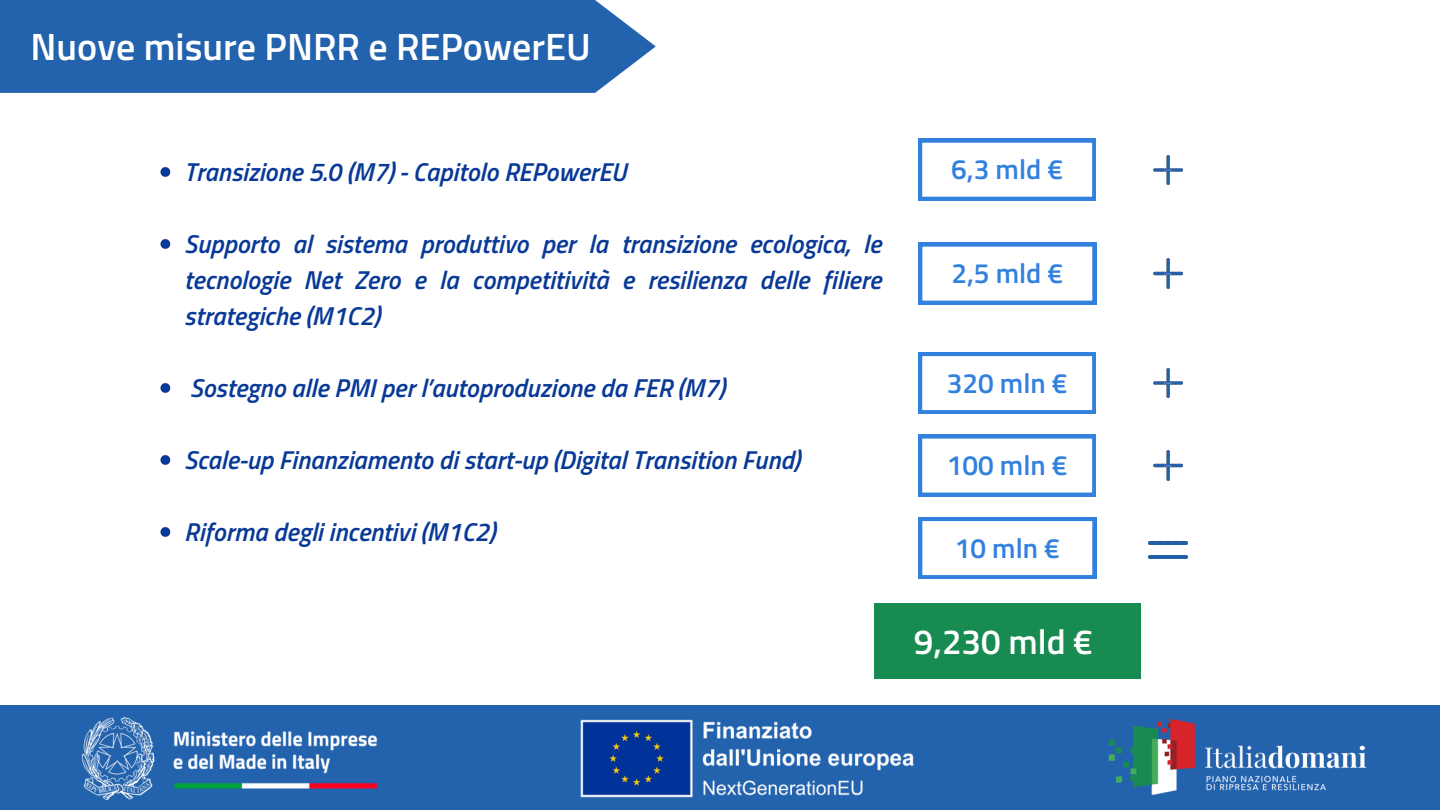
<style>
.page{position:relative;width:1440px;height:810px;background:#fff}
.page>*{position:absolute;margin:0;border:0;box-sizing:border-box;transform-origin:0 0}
.t1{font:600 38px "Titillium Web";color:#fff}
.t2{font:600 35px "Titillium Web";color:#fefeff}
.t3{font:600 28px "Titillium Web";color:#3281df}
.t4{font:italic 600 25.9px/36px "Titillium Web";color:#083996;text-align:justify}
</style>
<div class="page">
<div style="left:0;top:0;width:656px;height:93px;background:#2362ad"></div>
<svg style="left:918px;top:139px;width:178px;height:61px"></svg>
<svg style="left:919px;top:243px;width:177px;height:61px"></svg>
<img style="left:1148px;top:542px;width:40px;height:17px">
<div style="left:874px;top:603px;width:267px;height:76px;background:#188b52"></div>
<svg style="left:160px;top:167px;width:10px;height:10px"></svg>
<svg style="left:160px;top:239px;width:10px;height:10px"></svg>
<svg style="left:160px;top:383px;width:10px;height:10px"></svg>
<svg style="left:160px;top:455px;width:10px;height:10px"></svg>
<svg style="left:160px;top:527px;width:10px;height:10px"></svg>
<svg style="left:918px;top:352px;width:178px;height:62px"></svg>
<svg style="left:919px;top:517px;width:177px;height:62px"></svg>
<img style="left:1153px;top:155px;width:30px;height:29px">
<img style="left:1154px;top:259px;width:29px;height:29px">
<img style="left:1154px;top:368px;width:29px;height:30px">
<svg style="left:918px;top:435px;width:178px;height:61px"></svg>
<img style="left:1154px;top:451px;width:29px;height:29px">
<div style="left:0;top:705px;width:1440px;height:105px;background:#2362ad"></div>
<img style="left:580px;top:719px;width:334px;height:79px">
<img style="left:81px;top:717px;width:297px;height:83px">
<img style="left:1108px;top:718px;width:259px;height:78px">
<h1 class="t1" style="left:31px;top:17px;width:562px">Nuove misure PNRR e REPowerEU</h1>
<p class="t4" style="left:184px;top:154px;width:444px">Transizione 5.0 (M7) - Capitolo REPowerEU</p>
<p class="t4" style="left:184px;top:226px;width:699px">Supporto al sistema produttivo per la transizione ecologica, le tecnologie Net Zero e la competitività e resilienza delle filiere strategiche (M1C2)</p>
<h2 class="t4" style="left:190px;top:370px;width:536px">Sostegno alle PMI per l’autoproduzione da FER (M7)</h2>
<h2 class="t4" style="left:184px;top:442px;width:617px">Scale-up Finanziamento di start-up (Digital Transition Fund)</h2>
<h2 class="t4" style="left:184px;top:514px;width:312px">Riforma degli incentivi (M1C2)</h2>
<p class="t3" style="left:951px;top:148px;width:113px">6,3 mld €</p>
<p class="t3" style="left:951px;top:252px;width:113px">2,5 mld €</p>
<h2 class="t3" style="left:947px;top:361px;width:122px">320 mln €</h2>
<p class="t3" style="left:947px;top:444px;width:122px">100 mln €</p>
<h2 class="t3" style="left:955px;top:526px;width:107px">10 mln €</h2>
<p class="t2" style="left:914px;top:614px;width:181px">9,230 mld €</p>
</div>
